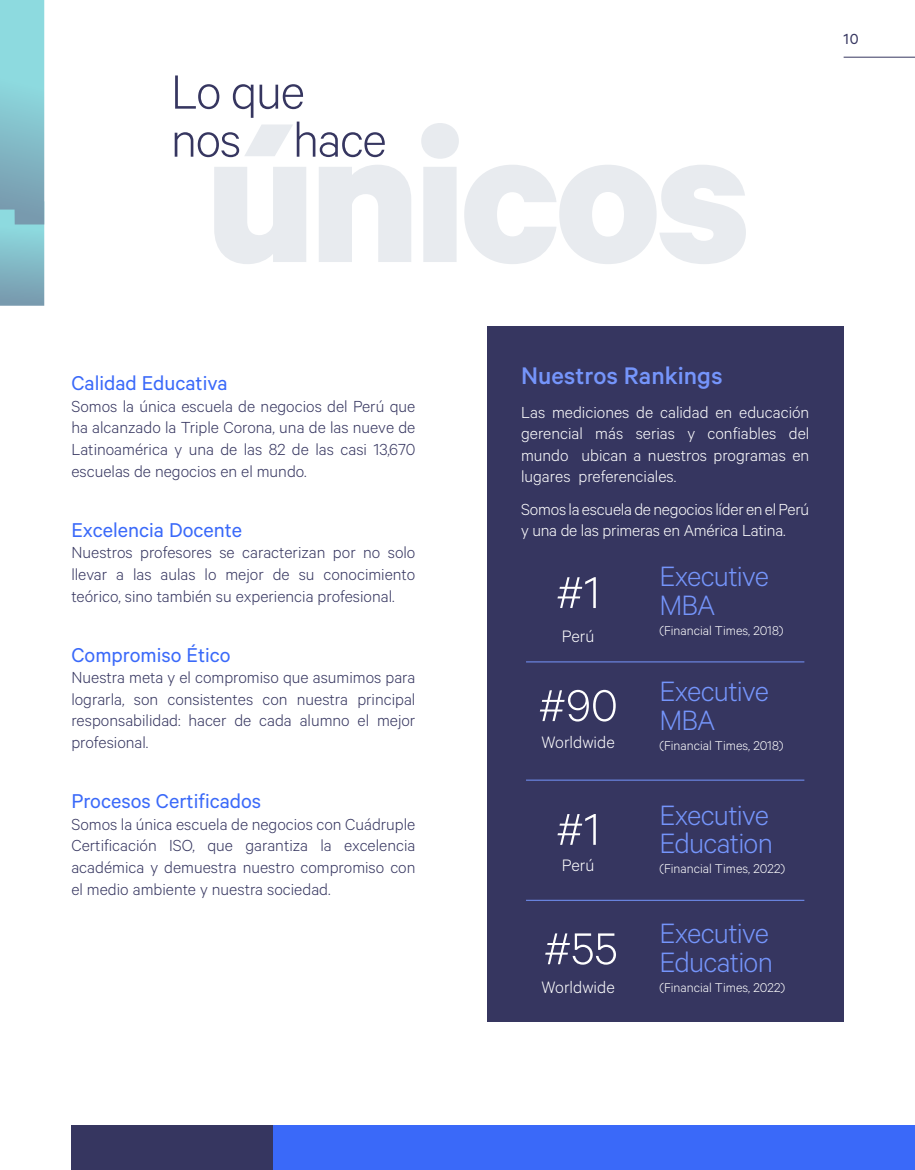
<style>
.page{position:relative;width:915px;height:1170px;background:#fff}
.page>*{position:absolute;margin:0;border:0;box-sizing:border-box;transform-origin:0 0}
.t1{font:700 211.5px "Calibre";letter-spacing:-.025em;color:#e8ebef}
.t2{font:300 54px/48px "Calibre";letter-spacing:-.025em;color:#363660}
.t3{font:300 50.1px "Calibre";color:#fff}
.t4{font:300 31.5px/28.7px "Calibre";letter-spacing:-.025em;color:#7595fb}
.t5{font:500 27px "Calibre";color:#7595fb}
.t6{font:22.5px "Calibre";color:#3a69f9}
.t7{font:300 18.6px "Calibre";color:#fff}
.t8{font:300 18px/21.6px "Calibre";color:#363660;text-align:justify}
.t9{font:300 18px/21.6px "Calibre";letter-spacing:-.015em;color:#fff;text-align:justify}
.t10{font:16.5px "Calibre";color:#363660}
.t11{font:300 14.25px "Calibre";color:#fff}
</style>
<div class="page">
<div style="left:251px;top:1124px;width:663px;height:45px;background:#3a69f9"></div>
<div style="left:71px;top:1124px;width:201px;height:45px;background:#363660"></div>
<svg style="left:0;top:0;width:44px;height:306px;background:#85c1cc"></svg>
<hr style="left:843px;top:57px;width:71px;height:1px;background:#363660">
<div style="left:486px;top:326px;width:357px;height:695px;background:#363660"></div>
<hr style="left:526px;top:661px;width:278px;height:1px;background:#7595fb">
<hr style="left:526px;top:779px;width:278px;height:1px;background:#7595fb">
<hr style="left:526px;top:899px;width:278px;height:1px;background:#7595fb">
<h2 class="t2" style="left:171px;top:65px;width:217px">Lo que nos hace</h2>
<h1 class="t1" style="left:206px;top:67px;width:546px">únicos</h1>
<p class="t10" style="left:843px;top:30px;width:17px">10</p>
<p class="t6" style="left:71px;top:370px;width:158px">Calidad Educativa</p>
<p class="t8" style="left:71px;top:394px;width:345px">Somos la única escuela de negocios del Perú que ha alcanzado la Triple Corona, una de las nueve de Latinoamérica y una de las 82 de las casi 13,670 escuelas de negocios en el mundo.</p>
<p class="t6" style="left:71px;top:516px;width:172px">Excelencia Docente</p>
<p class="t8" style="left:71px;top:541px;width:345px">Nuestros profesores se caracterizan por no solo llevar a las aulas lo mejor de su conocimiento teórico, sino también su experiencia profesional.</p>
<p class="t6" style="left:71px;top:641px;width:161px">Compromiso Ético</p>
<p class="t8" style="left:71px;top:666px;width:345px">Nuestra meta y el compromiso que asumimos para lograrla, son consistentes con nuestra principal responsabilidad: hacer de cada alumno el mejor profesional.</p>
<p class="t6" style="left:71px;top:787px;width:191px">Procesos Certificados</p>
<p class="t8" style="left:71px;top:812px;width:345px">Somos la única escuela de negocios con Cuádruple Certificación ISO, que garantiza la excelencia académica y demuestra nuestro compromiso con el medio ambiente y nuestra sociedad.</p>
<h3 class="t5" style="left:521px;top:360px;width:203px">Nuestros Rankings</h3>
<p class="t9" style="left:521px;top:400px;width:290px">Las mediciones de calidad en educación gerencial más serias y confiables del mundo ubican a nuestros programas en lugares preferenciales.</p>
<p class="t9" style="left:521px;top:497px;width:289px">Somos la escuela de negocios líder en el Perú y una de las primeras en América Latina.</p>
<h3 class="t4" style="left:659px;top:560px;width:111px">Executive<br>MBA</h3>
<p class="t11" style="left:659px;top:622px;width:126px">(Financial Times, 2018)</p>
<h3 class="t3" style="left:556px;top:563px;width:46px">#1</h3>
<p class="t7" style="left:561px;top:625px;width:34px">Perú</p>
<h3 class="t3" style="left:538px;top:676px;width:81px">#90</h3>
<p class="t7" style="left:541px;top:731px;width:75px">Worldwide</p>
<h3 class="t3" style="left:556px;top:800px;width:46px">#1</h3>
<p class="t7" style="left:561px;top:854px;width:34px">Perú</p>
<h3 class="t3" style="left:543px;top:919px;width:75px">#55</h3>
<p class="t7" style="left:541px;top:975px;width:75px">Worldwide</p>
<h3 class="t4" style="left:659px;top:675px;width:111px">Executive<br>MBA</h3>
<p class="t11" style="left:659px;top:737px;width:126px">(Financial Times, 2018)</p>
<h3 class="t4" style="left:659px;top:799px;width:115px">Executive<br>Education</h3>
<p class="t11" style="left:659px;top:860px;width:127px">(Financial Times, 2022)</p>
<h3 class="t4" style="left:659px;top:917px;width:115px">Executive<br>Education</h3>
<p class="t11" style="left:659px;top:979px;width:127px">(Financial Times, 2022)</p>
</div>
